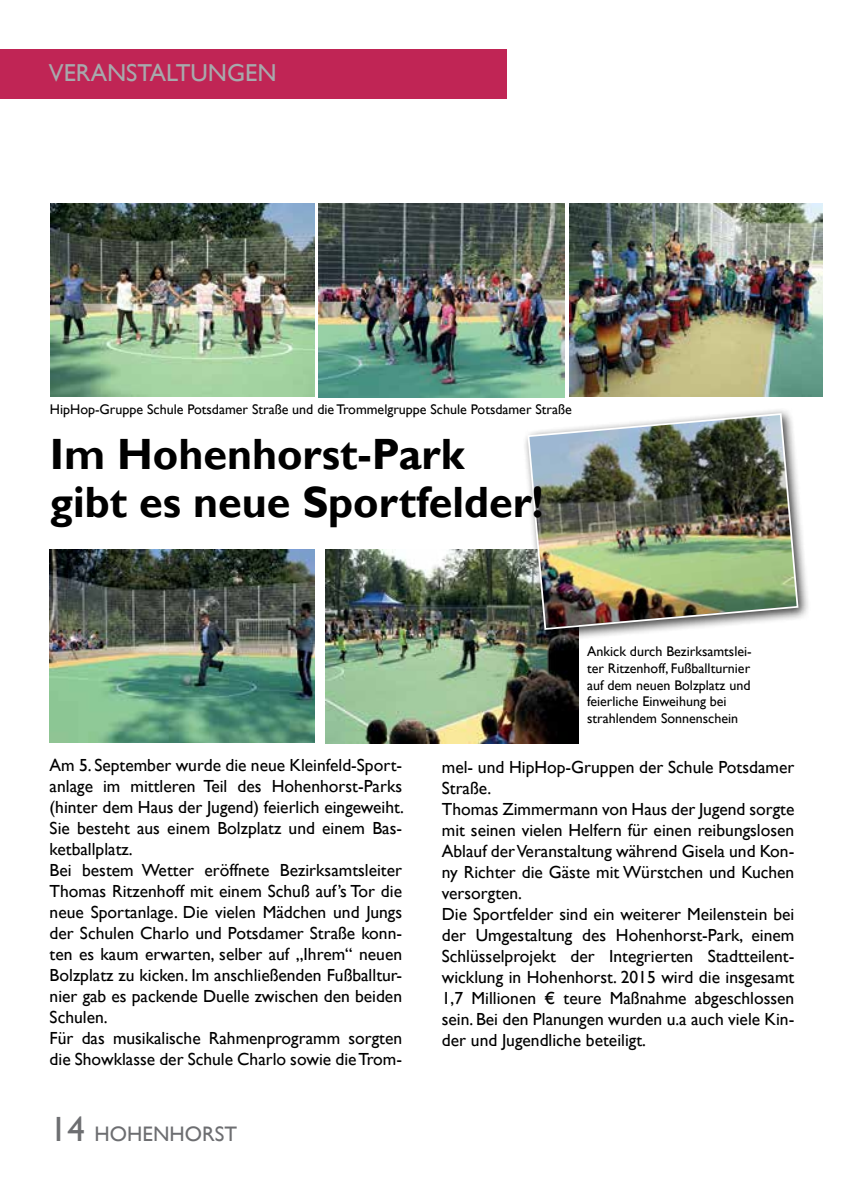
<style>
.page{position:relative;width:844px;height:1191px;background:#fff}
.page>*{position:absolute;margin:0;border:0;box-sizing:border-box;transform-origin:0 0}
.t1{font:700 43.75px/47.2px "Gill Sans";color:#000}
.t2{font:24.5px "Gill Sans";color:#a7a9ac}
.t3{font:21px "Gill Sans";color:#6d6e71}
.t4{font:17.5px/21px "Gill Sans";color:#000}
.t5{font:14px/16.8px "Gill Sans";color:#000}
.s1{font-size:35px}
</style>
<div class="page">
<img style="left:51px;top:203px;width:263px;height:194px">
<div style="left:0;top:50px;width:506px;height:49px;background:#c02555"></div>
<img style="left:319px;top:203px;width:245px;height:194px">
<img style="left:569px;top:203px;width:253px;height:194px">
<img style="left:49px;top:549px;width:265px;height:193px">
<img style="left:325px;top:549px;width:253px;height:194px">
<div style="left:522px;top:407px;width:288px;height:235px;background:#000;opacity:.75"></div>
<img style="left:526px;top:412px;width:273px;height:219px">
<h2 class="t2" style="left:49px;top:59px;width:229px">VERANSTALTUNGEN</h2>
<p class="t5" style="left:50px;top:401px;width:523px">HipHop-Gruppe Schule Potsdamer Straße und die Trommelgruppe Schule Potsdamer Straße</p>
<h1 class="t1" style="left:50px;top:432px;width:495px">Im Hohenhorst-Park gibt es neue Sportfelder!</h1>
<p class="t5" style="left:587px;top:643px;width:166px">Ankick durch Bezirksamtslei&shy;ter Ritzenhoff, Fußballturnier auf dem neuen Bolzplatz und feierliche Einweihung bei strahlendem Sonnenschein</p>
<p class="t4" style="left:50px;top:755px;width:355px">Am 5. September wurde die neue Kleinfeld-Sport&shy;anlage im mittleren Teil des Hohenhorst-Parks (hinter dem Haus der Jugend) feierlich eingeweiht.<br>Sie besteht aus einem Bolzplatz und einem Bas&shy;ketballplatz.<br>Bei bestem Wetter eröffnete Bezirksamtsleiter Thomas Ritzenhoff mit einem Schuß auf’s Tor die neue Sportanlage. Die vielen Mädchen und Jungs der Schulen Charlo und Potsdamer Straße konn&shy;ten es kaum erwarten, selber auf „Ihrem“ neuen Bolzplatz zu kicken. Im anschließenden Fußballtur&shy;nier gab es packende Duelle zwischen den beiden Schulen.<br>Für das musikalische Rahmenprogramm sorgten die Showklasse der Schule Charlo sowie die Trom-</p>
<p class="t4" style="left:442px;top:756px;width:354px">mel- und HipHop-Gruppen der Schule Potsdamer Straße.<br>Thomas Zimmermann von Haus der Jugend sorgte mit seinen vielen Helfern für einen reibungslosen Ablauf der Veranstaltung während Gisela und Kon&shy;ny Richter die Gäste mit Würstchen und Kuchen versorgten.<br>Die Sportfelder sind ein weiterer Meilenstein bei der Umgestaltung des Hohenhorst-Park, einem Schlüsselprojekt der Integrierten Stadtteilent&shy;wicklung in Hohenhorst. 2015 wird die insgesamt 1,7 Millionen € teure Maßnahme abgeschlossen sein. Bei den Planungen wurden u.a auch viele Kin&shy;der und Jugendliche beteiligt.</p>
<p class="t3" style="left:50px;top:1121px;width:189px"><span class="s1">14</span> HOHENHORST</p>
</div>
